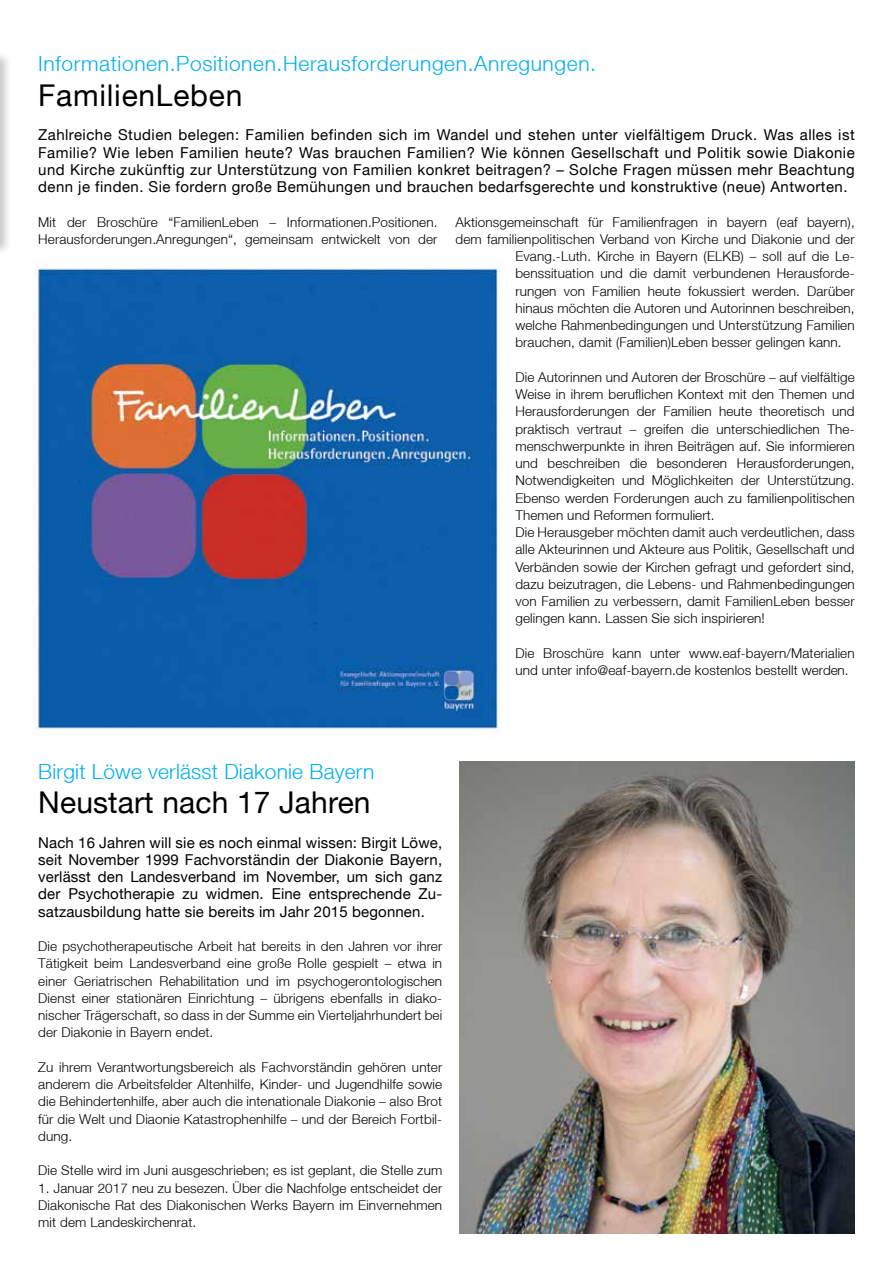
<style>
.page{position:relative;width:893px;height:1263px;background:#fff}
.page>*{position:absolute;margin:0;border:0;box-sizing:border-box;transform-origin:0 0}
.t1{font:30px "Helvetica Neue LT";letter-spacing:.005em;color:#000}
.t2{font:30px "Helvetica Neue LT";letter-spacing:.025em;color:#000}
.t3{font:300 21px "Helvetica Neue LT";letter-spacing:.03em;color:#00aeef}
.t4{font:300 21px "Helvetica Neue LT";letter-spacing:.01em;color:#00aeef}
.t5{font:15px/17.2px "Helvetica Neue LT";letter-spacing:.01em;color:#000;text-align:justify}
.t6{font:300 13.5px/17.2px "Helvetica Neue LT";letter-spacing:.01em;color:#000}
</style>
<div class="page">
<div style="left:0;top:50px;width:13px;height:207px;background:#000;opacity:.75"></div>
<hr style="left:0;top:54px;width:1px;height:190px;background:#7c51a1">
<img style="left:34px;top:261px;width:466px;height:475px">
<img style="left:459px;top:761px;width:396px;height:472px">
<h2 class="t3" style="left:38px;top:51px;width:559px">Informationen.Positionen.Herausforderungen.Anregungen.</h2>
<h1 class="t2" style="left:38px;top:77px;width:206px">FamilienLeben</h1>
<p class="t5" style="left:38px;top:126px;width:818px">Zahlreiche Studien belegen: Familien befinden sich im Wandel und stehen unter vielfältigem Druck. Was alles ist Familie? Wie leben Familien heute? Was brauchen Familien? Wie können Gesellschaft und Politik sowie Diakonie und Kirche zukünftig zur Unterstützung von Familien konkret beitragen? – Solche Fragen müssen mehr Beachtung denn je finden. Sie fordern große Bemühungen und brauchen bedarfsgerechte und konstruktive (neue) Antworten.</p>
<p class="t6" style="left:38px;top:213px;width:401px">Mit der Broschüre “FamilienLeben – Informationen.Positionen.<br>Herausforderungen.Anregungen“, gemeinsam entwickelt von der</p>
<p class="t6" style="left:455px;top:213px;width:401px">Aktionsgemeinschaft für Familienfragen in bayern (eaf bayern),</p>
<p class="t6" style="left:455px;top:230px;width:401px">dem familienpolitischen Verband von Kirche und Diakonie und der</p>
<p class="t6" style="left:515px;top:247px;width:341px">Evang.-Luth. Kirche in Bayern (ELKB) – soll auf die Le-</p>
<p class="t6" style="left:515px;top:265px;width:341px">benssituation und die damit verbundenen Herausforde-</p>
<p class="t6" style="left:515px;top:282px;width:341px">rungen von Familien heute fokussiert werden. Darüber</p>
<p class="t6" style="left:515px;top:299px;width:341px">hinaus möchten die Autoren und Autorinnen beschreiben,</p>
<p class="t6" style="left:515px;top:316px;width:341px">welche Rahmenbedingungen und Unterstützung Familien</p>
<p class="t6" style="left:515px;top:334px;width:328px">brauchen, damit (Familien)Leben besser gelingen kann.</p>
<p class="t6" style="left:515px;top:368px;width:341px">Die Autorinnen und Autoren der Broschüre – auf vielfältige Weise in ihrem beruflichen Kontext mit den Themen und Herausforderungen der Familien heute theoretisch und praktisch vertraut – greifen die unterschiedlichen The&shy;menschwerpunkte in ihren Beiträgen auf. Sie informieren und beschreiben die besonderen Herausforderungen, Notwendigkeiten und Möglichkeiten der Unterstützung.<br>Ebenso werden Forderungen auch zu familienpolitischen Themen und Reformen formuliert.<br>Die Herausgeber möchten damit auch verdeutlichen, dass alle Akteurinnen und Akteure aus Politik, Gesellschaft und Verbänden sowie der Kirchen gefragt und gefordert sind, dazu beizutragen, die Lebens- und Rahmenbedingungen von Familien zu verbessern, damit FamilienLeben besser gelingen kann. Lassen Sie sich inspirieren!</p>
<p class="t6" style="left:515px;top:644px;width:341px">Die Broschüre kann unter www.eaf-bayern/Materialien und unter info@eaf-bayern.de kostenlos bestellt werden.</p>
<h2 class="t4" style="left:38px;top:758px;width:338px">Birgit Löwe verlässt Diakonie Bayern</h2>
<h1 class="t1" style="left:38px;top:784px;width:334px">Neustart nach 17 Jahren</h1>
<p class="t5" style="left:38px;top:833px;width:405px">Nach 16 Jahren will sie es noch einmal wissen: Birgit Löwe, seit November 1999 Fachvorständin der Diakonie Bayern, verlässt den Landesverband im November, um sich ganz der Psychotherapie zu widmen. Eine entsprechende Zu&shy;satzausbildung hatte sie bereits im Jahr 2015 begonnen.</p>
<p class="t6" style="left:38px;top:937px;width:405px;text-align:justify">Die psychotherapeutische Arbeit hat bereits in den Jahren vor ihrer Tätigkeit beim Landesverband eine große Rolle gespielt – etwa in einer Geriatrischen Rehabilitation und im psychogerontologischen Dienst einer stationären Einrichtung – übrigens ebenfalls in diako&shy;nischer Trägerschaft, so dass in der Summe ein Vierteljahrhundert bei der Diakonie in Bayern endet.</p>
<p class="t6" style="left:38px;top:1058px;width:405px;text-align:justify">Zu ihrem Verantwortungsbereich als Fachvorständin gehören unter anderem die Arbeitsfelder Altenhilfe, Kinder- und Jugendhilfe sowie die Behindertenhilfe, aber auch die intenationale Diakonie – also Brot für die Welt und Diaonie Katastrophenhilfe – und der Bereich Fortbil&shy;dung.</p>
<p class="t6" style="left:38px;top:1162px;width:406px">Die Stelle wird im Juni ausgeschrieben; es ist geplant, die Stelle zum</p>
<p class="t6" style="left:38px;top:1179px;width:405px;text-align:justify">1. Januar 2017 neu zu besezen. Über die Nachfolge entscheidet der Diakonische Rat des Diakonischen Werks Bayern im Einvernehmen mit dem Landeskirchenrat.</p>
</div>
